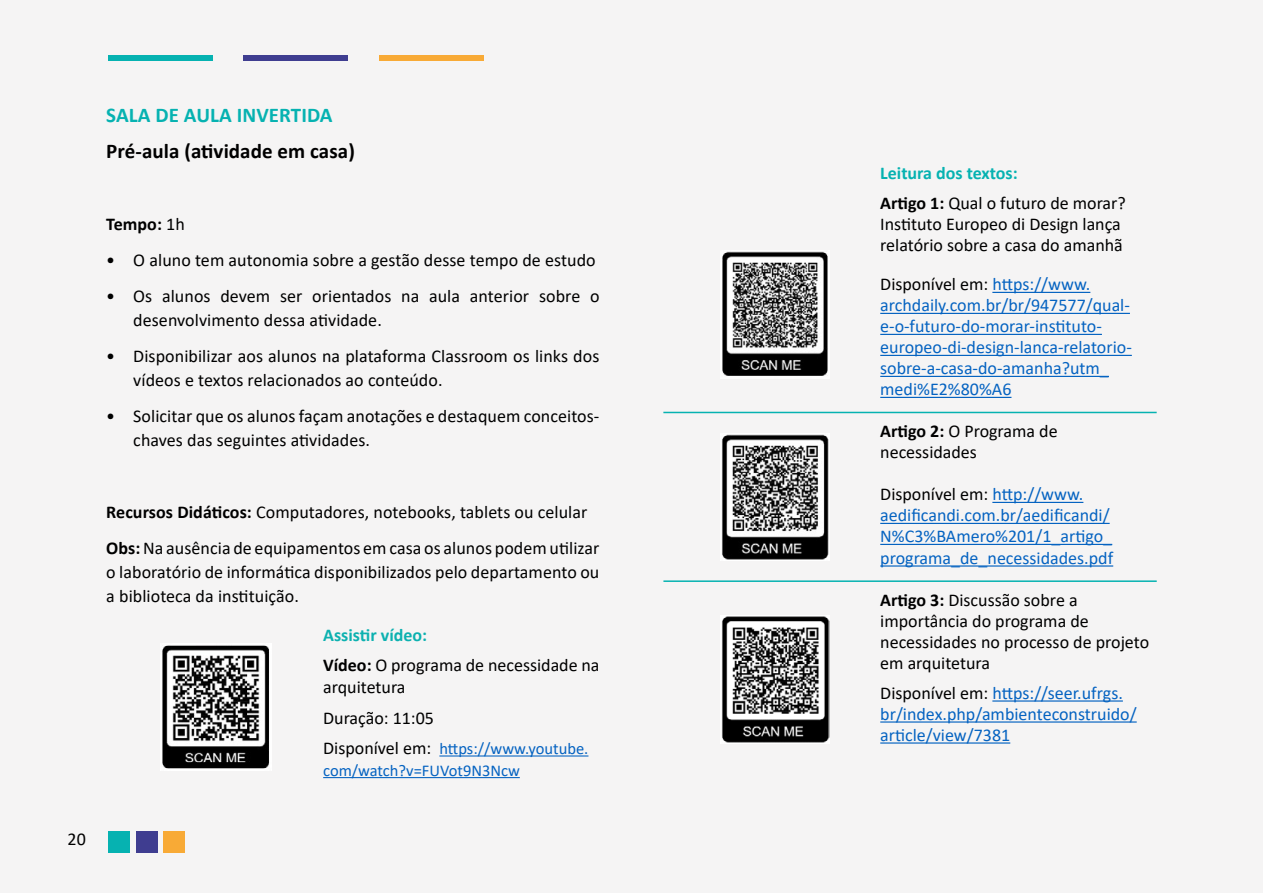
<style>
.page{position:relative;width:1263px;height:893px;background:#f5f4f4}
.page>*{position:absolute;margin:0;border:0;box-sizing:border-box;transform-origin:0 0}
.t1{font:700 21px "Calibri";letter-spacing:.005em;color:#000}
.t2{font:700 21px "Calibri";letter-spacing:.005em;color:#06b2b1}
.t3{font:18px/21px "Calibri";letter-spacing:.005em;color:#000}
.t4{font:18px/21px "Calibri";color:#0563c1}
.t5{font:700 18px "Calibri";letter-spacing:.005em;color:#000}
.t6{font:16.5px/21.6px "Calibri";color:#0563c1}
.s1{font-weight:400}
.s2{font-weight:700}
.s3{font-weight:700;color:#0cb1b0}
.s4{font-size:18px;color:#000}
.s5{font-weight:700;color:#06b2b1}
.s6{color:#000}
</style>
<div class="page">
<div style="left:108px;top:831px;width:22px;height:22px;background:#06b2b1"></div>
<div style="left:136px;top:831px;width:21px;height:22px;background:#3f3d90"></div>
<div style="left:164px;top:831px;width:21px;height:22px;background:#f8aa36"></div>
<div style="left:108px;top:55px;width:104px;height:6px;background:#06b2b1"></div>
<div style="left:244px;top:55px;width:104px;height:6px;background:#3f3d90"></div>
<div style="left:379px;top:55px;width:104px;height:6px;background:#f8aa36"></div>
<hr style="left:439px;top:755px;width:149px;height:1px;background:#0563c1">
<hr style="left:323px;top:777px;width:197px;height:1px;background:#0563c1">
<hr style="left:992px;top:292px;width:98px;height:1px;background:#0563c1">
<hr style="left:880px;top:313px;width:250px;height:1px;background:#0563c1">
<hr style="left:880px;top:334px;width:222px;height:1px;background:#0563c1">
<hr style="left:880px;top:355px;width:252px;height:1px;background:#0563c1">
<hr style="left:880px;top:376px;width:229px;height:1px;background:#0563c1">
<hr style="left:880px;top:397px;width:131px;height:1px;background:#0563c1">
<hr style="left:992px;top:502px;width:91px;height:1px;background:#0563c1">
<hr style="left:880px;top:523px;width:230px;height:1px;background:#0563c1">
<hr style="left:880px;top:544px;width:232px;height:1px;background:#0563c1">
<hr style="left:880px;top:565px;width:233px;height:2px;background:#0563c1">
<hr style="left:992px;top:700px;width:131px;height:2px;background:#0563c1">
<hr style="left:880px;top:721px;width:257px;height:2px;background:#0563c1">
<hr style="left:880px;top:742px;width:130px;height:2px;background:#0563c1">
<hr style="left:663px;top:412px;width:494px;height:1px;background:#06b2b1">
<hr style="left:663px;top:580px;width:494px;height:2px;background:#06b2b1">
<img style="left:720px;top:433px;width:110px;height:127px">
<img style="left:720px;top:251px;width:109px;height:127px">
<img style="left:720px;top:615px;width:109px;height:128px">
<img style="left:162px;top:643px;width:109px;height:128px">
<p class="t2" style="left:106px;top:100px;width:228px">SALA DE AULA INVERTIDA</p>
<p class="t1" style="left:106px;top:136px;width:250px">Pré-aula (atividade em casa)</p>
<p class="t5" style="left:106px;top:211px;width:80px">Tempo: <span class="s1">1h</span></p>
<p class="t3" style="left:106px;top:249px;width:491px">• O aluno tem autonomia sobre a gestão desse tempo de estudo</p>
<p class="t3" style="left:133px;top:284px;width:468px;line-height:24px;text-indent:-27px">• Os alunos devem ser orientados na aula anterior sobre o desenvolvimento dessa atividade.</p>
<p class="t3" style="left:133px;top:344px;width:468px;line-height:24px;text-indent:-27px">• Disponibilizar aos alunos na plataforma Classroom os links dos vídeos e textos relacionados ao conteúdo.</p>
<p class="t3" style="left:133px;top:404px;width:468px;line-height:24px;text-indent:-27px">• Solicitar que os alunos façam anotações e destaquem conceitos&shy;chaves das seguintes atividades.</p>
<p class="t3" style="left:106px;top:494px;width:495px;line-height:36px"><span class="s2">Recursos Didáticos:</span> Computadores, notebooks, tablets ou celular<br><span class="s2">Obs:</span> Na ausência de equipamentos em casa os alunos podem utilizar</p>
<p class="t3" style="left:106px;top:560px;width:495px;line-height:24px">o laboratório de informática disponibilizados pelo departamento ou a biblioteca da instituição.</p>
<p class="t3" style="left:323px;top:619px;width:278px;line-height:30.6px"><span class="s3">Assistir vídeo:<br></span><span class="s2">Vídeo:</span> O programa de necessidade na</p>
<p class="t3" style="left:323px;top:671px;width:112px;line-height:30.6px">arquitetura<br>Duração: 11:05</p>
<p class="t6" style="left:323px;top:737px;width:267px"><span class="s4">Disponível em:</span> https://www.youtube. com/watch?v=FUVot9N3Ncw</p>
<p class="t3" style="left:68px;top:828px;width:20px">20</p>
<p class="t3" style="left:880px;top:158px;width:247px;line-height:30px"><span class="s5">Leitura dos textos:<br></span><span class="s2">Artigo 1:</span> Qual o futuro de morar?</p>
<p class="t3" style="left:880px;top:213px;width:244px">Instituto Europeo di Design lança relatório sobre a casa do amanhã</p>
<p class="t4" style="left:880px;top:273px;width:253px"><span class="s6">Disponível em:</span> https://www. archdaily.com.br/br/947577/qual&shy;e-o-futuro-do-morar-instituto&shy;europeo-di-design-lanca-relatorio&shy;sobre-a-casa-do-amanha?utm_ medi%E2%80%A6</p>
<p class="t3" style="left:880px;top:420px;width:179px"><span class="s2">Artigo 2:</span> O Programa de necessidades</p>
<p class="t4" style="left:880px;top:483px;width:234px"><span class="s6">Disponível em:</span> http://www. aedificandi.com.br/aedificandi/<br>N%C3%BAmero%201/1_artigo_ programa_de_necessidades.pdf</p>
<p class="t3" style="left:880px;top:589px;width:270px"><span class="s2">Artigo 3:</span> Discussão sobre a importância do programa de necessidades no processo de projeto em arquitetura</p>
<p class="t4" style="left:880px;top:682px;width:258px"><span class="s6">Disponível em:</span> https://seer.ufrgs. br/index.php/ambienteconstruido/ article/view/7381</p>
</div>
